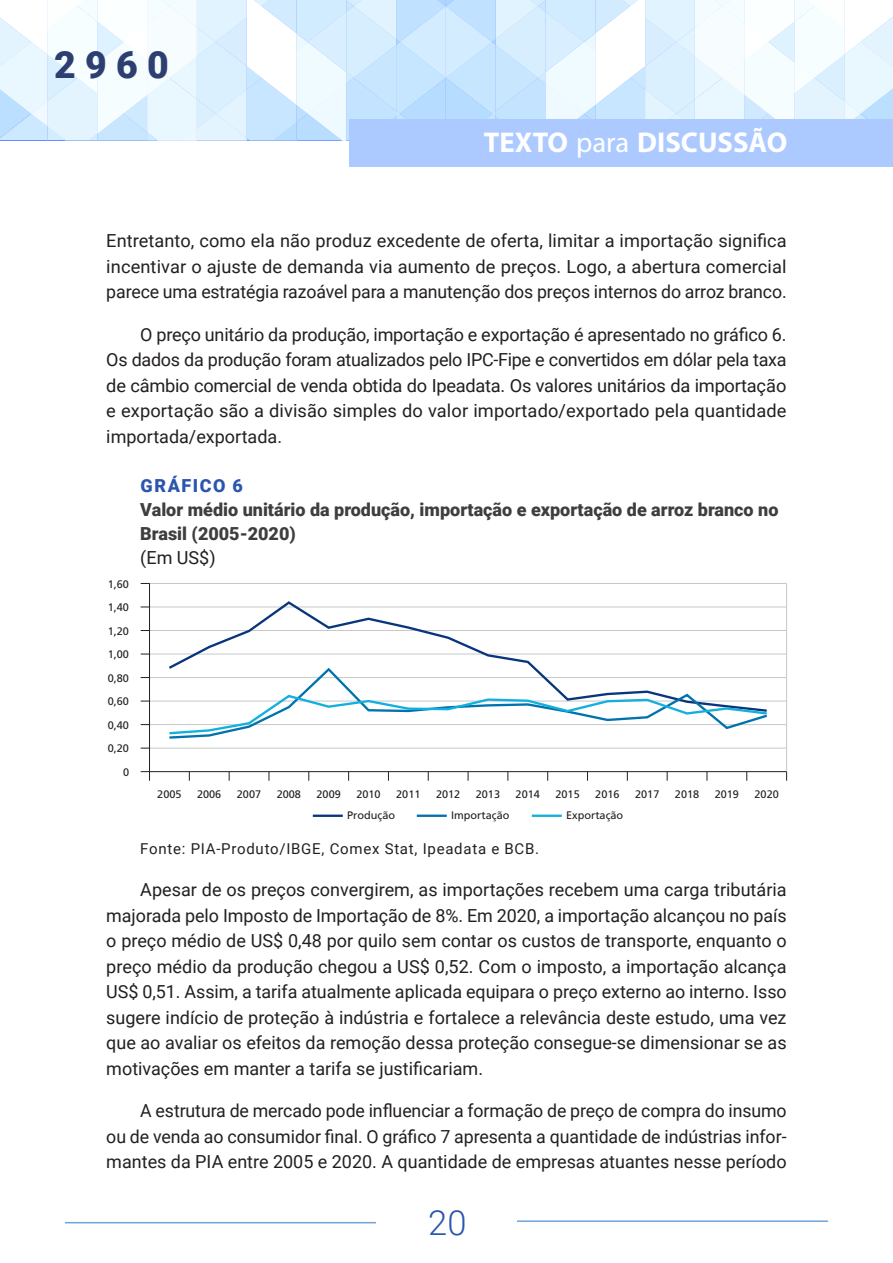
<style>
.page{position:relative;width:893px;height:1263px;background:#fff}
.page>*{position:absolute;margin:0;border:0;box-sizing:border-box;transform-origin:0 0}
.t1{font:900 37.5px "Roboto";color:#2c3f70}
.t2{font:300 34.5px "Roboto";color:#2c55ae}
.t3{font:700 28.65px "Myriad Pro";color:#fff}
.texto_corrido{font:18px/25.5px "Roboto";color:#231f20;text-align:justify}
.titulo_2_título_do_gráfico{font:900 18px/24px "Roboto";color:#3e3e3f}
.titulo_1_número{font:900 18px "Roboto";letter-spacing:.085em;color:#2c55ae}
.titulo_3_Em___grafico{font:18px "Roboto";color:#231f20}
.fonte_elaboracao_sozinha{font:15px "Roboto";letter-spacing:.05em;color:#231f20}
.t4{font:10.95px/23.5px "Frutiger LT Pro";color:#231f20;text-align:right}
.s1{font-weight:400}
</style>
<div class="page">
<svg style="left:0;top:0;width:893px;height:140px"></svg>
<div style="left:349px;top:119px;width:544px;height:48px;background:#accaff"></div>
<hr style="left:517px;top:1220px;width:311px;height:2px;background:#6fa5d9">
<hr style="left:65px;top:1222px;width:311px;height:1px;background:#6fa5d9">
<hr style="left:150px;top:724px;width:637px;height:1px;background:#c7c8ca">
<hr style="left:150px;top:748px;width:637px;height:1px;background:#c7c8ca">
<hr style="left:150px;top:701px;width:637px;height:1px;background:#c7c8ca">
<hr style="left:150px;top:677px;width:637px;height:1px;background:#c7c8ca">
<hr style="left:150px;top:630px;width:637px;height:1px;background:#c7c8ca">
<hr style="left:150px;top:654px;width:637px;height:1px;background:#c7c8ca">
<hr style="left:150px;top:607px;width:637px;height:1px;background:#c7c8ca">
<hr style="left:150px;top:583px;width:637px;height:1px;background:#c7c8ca">
<hr style="left:150px;top:771px;width:637px;height:1px;background:#231f20">
<hr style="left:313px;top:814px;width:30px;height:3px;background:#08357c">
<hr style="left:417px;top:814px;width:30px;height:3px;background:#0073ae">
<hr style="left:532px;top:814px;width:30px;height:3px;background:#13b0de">
<hr style="left:149px;top:583px;width:1px;height:189px;background:#231f20">
<hr style="left:786px;top:583px;width:1px;height:188px;background:#c7c8ca">
<svg style="left:141px;top:771px;width:9px;height:10px"></svg>
<svg style="left:166px;top:601px;width:603px;height:101px"></svg>
<svg style="left:167px;top:666px;width:603px;height:73px"></svg>
<h1 class="t1" style="left:54px;top:38px;width:116px">2960</h1>
<h3 class="t3" style="left:484px;top:124px;width:305px">TEXTO <span class="s1">para</span> DISCUSSÃO</h3>
<p class="texto_corrido" style="left:106px;top:228px;width:682px">Entretanto, como ela não produz excedente de oferta, limitar a importação significa incentivar o ajuste de demanda via aumento de preços. Logo, a abertura comercial parece uma estratégia razoável para a manutenção dos preços internos do arroz branco.</p>
<p class="texto_corrido" style="left:106px;top:321px;width:682px;text-indent:34px">O preço unitário da produção, importação e exportação é apresentado no gráfico 6.<br>Os dados da produção foram atualizados pelo IPC-Fipe e convertidos em dólar pela taxa de câmbio comercial de venda obtida do Ipeadata. Os valores unitários da importação e exportação são a divisão simples do valor importado/exportado pela quantidade importada/exportada.</p>
<p class="titulo_1_número" style="left:141px;top:473px;width:104px">GRÁFICO 6</p>
<p class="titulo_2_título_do_gráfico" style="left:140px;top:497px;width:640px">Valor médio unitário da produção, importação e exportação de arroz branco no<br>Brasil (2005-2020)</p>
<p class="titulo_3_Em___grafico" style="left:140px;top:545px;width:77px">(Em US$)</p>
<p class="t4" style="left:108px;top:572px;width:23px">1,60</p>
<p class="t4" style="left:108px;top:595px;width:23px">1,40</p>
<p class="t4" style="left:108px;top:619px;width:23px">1,20</p>
<p class="t4" style="left:108px;top:643px;width:23px">1,00</p>
<p class="t4" style="left:108px;top:666px;width:23px">0,80</p>
<p class="t4" style="left:108px;top:690px;width:23px">0,60</p>
<p class="t4" style="left:108px;top:713px;width:23px">0,40</p>
<p class="t4" style="left:108px;top:737px;width:23px">0,20<br>0</p>
<p class="t4" style="left:157px;top:783px;width:26px">2005</p>
<p class="t4" style="left:197px;top:783px;width:26px">2006</p>
<p class="t4" style="left:237px;top:783px;width:26px">2007</p>
<p class="t4" style="left:277px;top:783px;width:26px">2008</p>
<p class="t4" style="left:317px;top:783px;width:26px">2009</p>
<p class="t4" style="left:356px;top:783px;width:26px">2010</p>
<p class="t4" style="left:396px;top:783px;width:26px">2011</p>
<p class="t4" style="left:436px;top:783px;width:26px">2012</p>
<p class="t4" style="left:476px;top:783px;width:26px">2013</p>
<p class="t4" style="left:516px;top:783px;width:26px">2014</p>
<p class="t4" style="left:555px;top:783px;width:26px">2015</p>
<p class="t4" style="left:595px;top:783px;width:26px">2016</p>
<p class="t4" style="left:635px;top:783px;width:26px">2017</p>
<p class="t4" style="left:675px;top:783px;width:26px">2018</p>
<p class="t4" style="left:715px;top:783px;width:26px">2019</p>
<p class="t4" style="left:754px;top:783px;width:26px">2020</p>
<p class="t4" style="left:347px;top:804px;width:49px">Produção</p>
<p class="t4" style="left:451px;top:804px;width:60px">Importação</p>
<p class="t4" style="left:566px;top:804px;width:59px">Exportação</p>
<p class="fonte_elaboracao_sozinha" style="left:140px;top:838px;width:400px">Fonte: PIA-Produto/IBGE, Comex Stat, Ipeadata e BCB.</p>
<p class="texto_corrido" style="left:106px;top:876px;width:682px;text-indent:34px">Apesar de os preços convergirem, as importações recebem uma carga tributária majorada pelo Imposto de Importação de 8%. Em 2020, a importação alcançou no país o preço médio de US$ 0,48 por quilo sem contar os custos de transporte, enquanto o preço médio da produção chegou a US$ 0,52. Com o imposto, a importação alcança US$ 0,51. Assim, a tarifa atualmente aplicada equipara o preço externo ao interno. Isso sugere indício de proteção à indústria e fortalece a relevância deste estudo, uma vez que ao avaliar os efeitos da remoção dessa proteção consegue-se dimensionar se as motivações em manter a tarifa se justificariam.</p>
<p class="texto_corrido" style="left:106px;top:1097px;width:682px;text-indent:34px">A estrutura de mercado pode influenciar a formação de preço de compra do insumo ou de venda ao consumidor final. O gráfico 7 apresenta a quantidade de indústrias infor&shy;mantes da PIA entre 2005 e 2020. A quantidade de empresas atuantes nesse período</p>
<h2 class="t2" style="left:428px;top:1198px;width:40px">20</h2>
</div>
